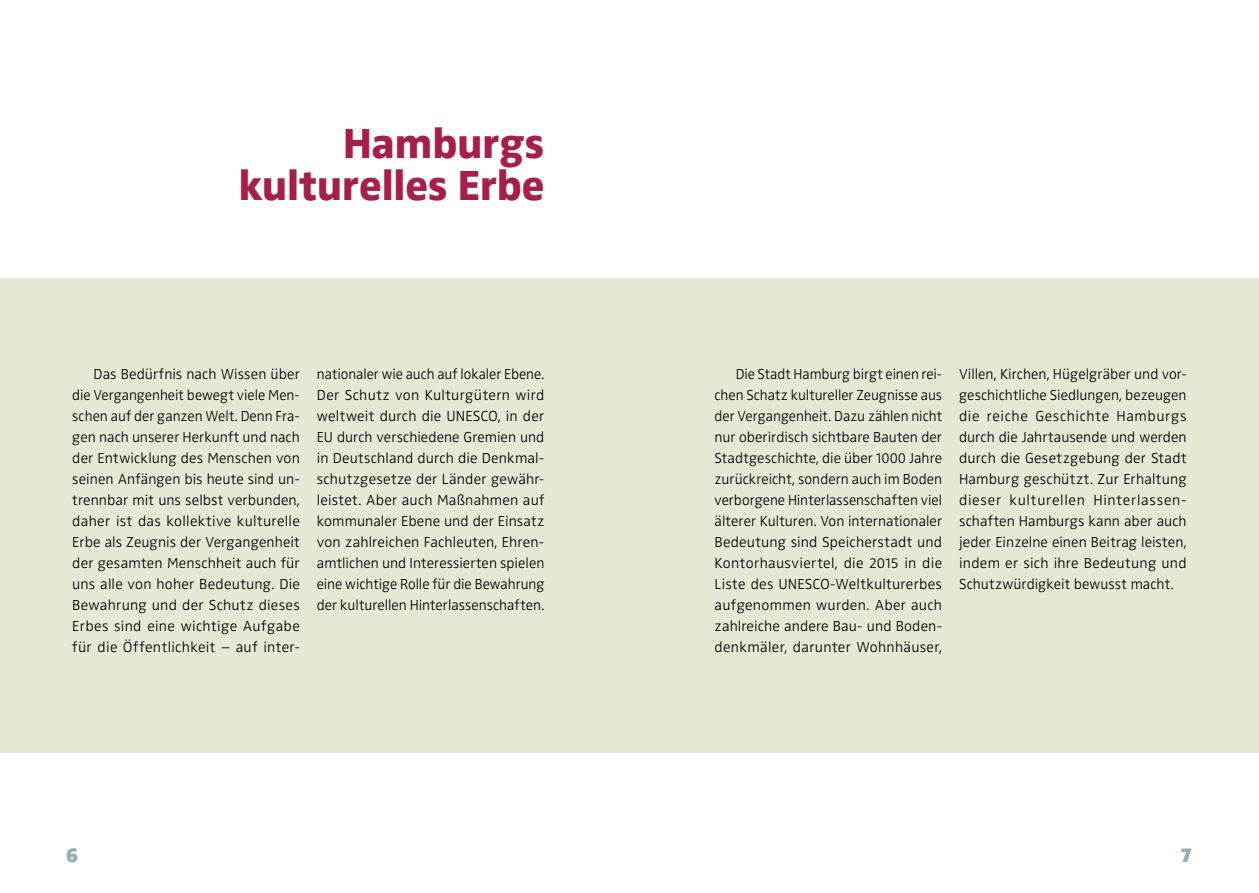
<style>
.page{position:relative;width:1259px;height:893px;background:#fff}
.page>*{position:absolute;margin:0;border:0;box-sizing:border-box;transform-origin:0 0}
.t1{font:43.5px/42px "Zwo LF w 7";letter-spacing:-.005em;color:#a61f4a;text-align:right}
.t2{font:21px "Zwo LF w 8";color:#9bacb5}
.p1{font:15px/21px "Zwo LF w 2";letter-spacing:.015em;color:#000;text-align:justify}
</style>
<div class="page">
<div style="left:0;top:279px;width:1259px;height:474px;background:#e4e8d5"></div>
<p class="t1" style="left:238px;top:122px;width:307px">Hamburgs kulturelles Erbe</p>
<p class="p1" style="left:72px;top:363px;width:229px;text-indent:21px">Das Bedürfnis nach Wissen über die Vergangenheit bewegt viele Men&shy;schen auf der ganzen Welt. Denn Fra&shy;gen nach unserer Herkunft und nach der Entwicklung des Menschen von seinen Anfängen bis heute sind un&shy;trennbar mit uns selbst verbunden, daher ist das kollektive kulturelle Erbe als Zeugnis der Vergangenheit der gesamten Menschheit auch für uns alle von hoher Bedeutung. Die Bewahrung und der Schutz dieses Erbes sind eine wichtige Aufgabe für die Öffentlichkeit – auf inter-</p>
<p class="p1" style="left:317px;top:363px;width:229px">nationaler wie auch auf lokaler Ebene.<br>Der Schutz von Kulturgütern wird weltweit durch die UNESCO, in der EU durch verschiedene Gremien und in Deutschland durch die Denkmal&shy;schutzgesetze der Länder gewähr&shy;leistet. Aber auch Maßnahmen auf kommunaler Ebene und der Einsatz von zahlreichen Fachleuten, Ehren&shy;amtlichen und Interessierten spielen eine wichtige Rolle für die Bewahrung der kulturellen Hinterlassenschaften.</p>
<p class="p1" style="left:714px;top:363px;width:229px;text-indent:21px">Die Stadt Hamburg birgt einen rei&shy;chen Schatz kultureller Zeugnisse aus der Vergangenheit. Dazu zählen nicht nur oberirdisch sichtbare Bauten der Stadtgeschichte, die über 1000 Jahre zurückreicht, sondern auch im Boden verborgene Hinterlassenschaften viel älterer Kulturen. Von internationaler Bedeutung sind Speicherstadt und Kontorhausviertel, die 2015 in die Liste des UNESCO-Weltkulturerbes aufgenommen wurden. Aber auch zahlreiche andere Bau- und Boden&shy;denkmäler, darunter Wohnhäuser,</p>
<p class="p1" style="left:959px;top:363px;width:229px">Villen, Kirchen, Hügelgräber und vor&shy;geschichtliche Siedlungen, bezeugen die reiche Geschichte Hamburgs durch die Jahrtausende und werden durch die Gesetzgebung der Stadt Hamburg geschützt. Zur Erhaltung dieser kulturellen Hinterlassen&shy;schaften Hamburgs kann aber auch jeder Einzelne einen Beitrag leisten, indem er sich ihre Bedeutung und Schutzwürdigkeit bewusst macht.</p>
<h2 class="t2" style="left:66px;top:842px;width:14px">6</h2>
<h2 class="t2" style="left:1181px;top:842px;width:13px">7</h2>
</div>
